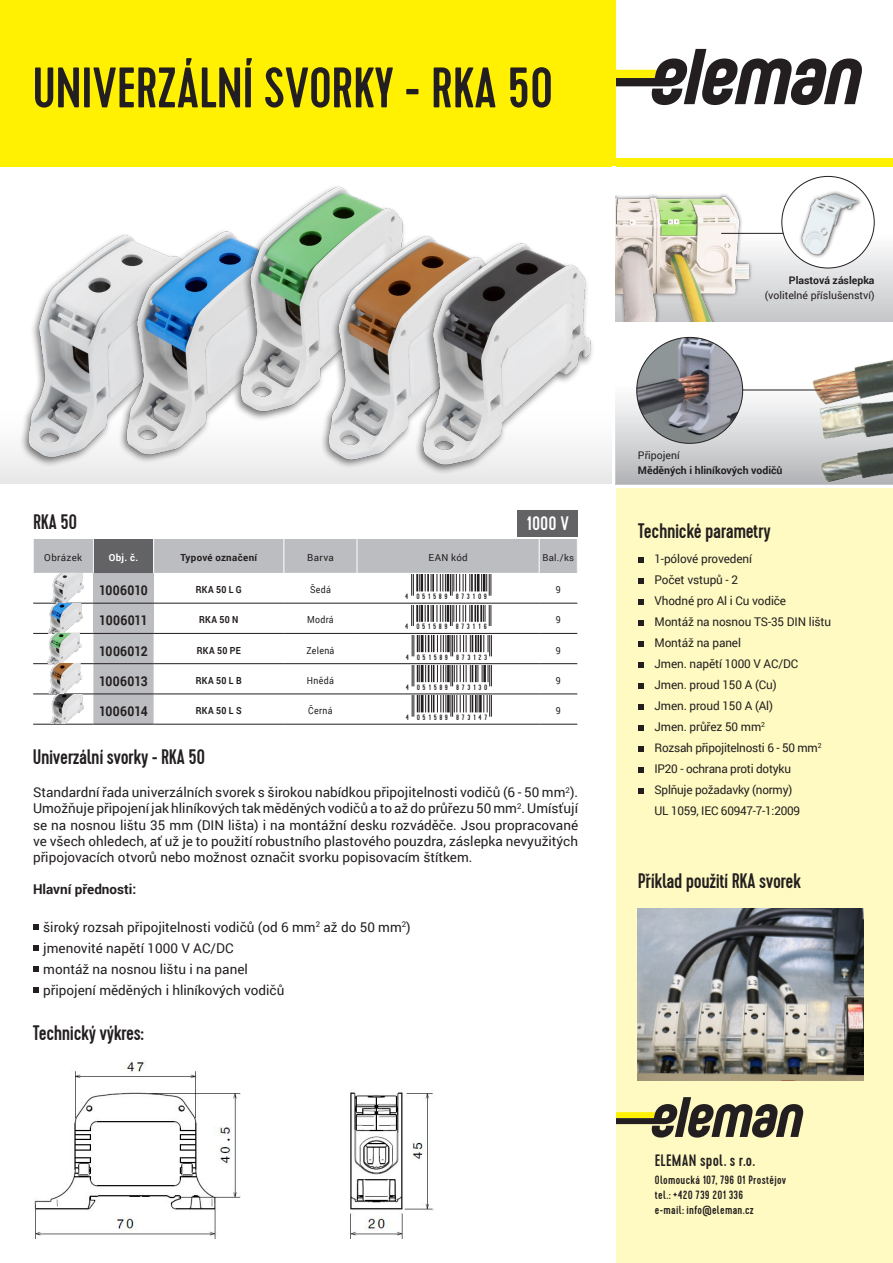
<style>
.page{position:relative;width:893px;height:1263px;background:#fff}
.page>*{position:absolute;margin:0;border:0;box-sizing:border-box;transform-origin:0 0}
.t1{font:500 57px "Cervo";letter-spacing:-.01em;color:#231f20}
.t2{font:500 21px "Cervo";letter-spacing:-.02em;color:#231f20}
.t3{font:500 19.5px "Cervo";color:#fff}
.popis_vzduch{font:500 16.5px "Cervo";letter-spacing:.015em;color:#231f20}
.t4{font:13.5px/16.2px "Roboto";color:#231f20;text-align:justify}
.t5{font:700 13.5px "Roboto";color:#231f20;scale:.9 1}
.t6{font:700 13.5px "Roboto";color:#231f20}
.Styl_odstavce1{font:12px "Roboto";letter-spacing:-.01em;color:#231f20}
.popis_vzduch-2{font:500 12px "Cervo";letter-spacing:.025em;color:#231f20}
.t7{font:700 10.5px "Roboto";color:#231f20}
.t8{font:10.5px "Roboto";color:#231f20}
.t9{font:700 9.75px "Roboto";letter-spacing:.035em;color:#231f20;scale:.9 1}
.t10{font:9.75px "Roboto";letter-spacing:.035em;color:#231f20;scale:.9 1}
.t11{font:9.75px "Roboto";letter-spacing:.035em;color:#231f20}
.t12{font:700 9.75px "Roboto";letter-spacing:.035em;color:#231f20}
.t13{font:700 9.75px "Roboto";color:#fff}
.t14{font:9.45px "Roboto";color:#231f20}
.t15{font:500 7.8px "Cervo";letter-spacing:.345em;color:#231f20}
.t16{font:500 7.8px "Cervo";letter-spacing:.365em;color:#231f20}
</style>
<div class="page">
<img style="left:32px;top:259px;width:51px;height:96px">
<svg style="left:615px;top:49px;width:247px;height:56px"></svg>
<div style="left:615px;top:487px;width:278px;height:776px;background:#fffac1"></div>
<div style="left:0;top:0;width:615px;height:167px;background:#fff101"></div>
<svg style="left:0;top:355px;width:612px;height:129px"></svg>
<svg style="left:615px;top:1097px;width:189px;height:40px"></svg>
<div style="left:0;top:158px;width:893px;height:9px;background:#fff101"></div>
<hr style="left:0;top:484px;width:893px;height:4px;background:#fff">
<svg style="left:638px;top:557px;width:5px;height:5px"></svg>
<svg style="left:638px;top:578px;width:5px;height:5px"></svg>
<svg style="left:638px;top:599px;width:5px;height:5px"></svg>
<svg style="left:638px;top:620px;width:5px;height:5px"></svg>
<svg style="left:638px;top:641px;width:5px;height:5px"></svg>
<svg style="left:638px;top:662px;width:5px;height:5px"></svg>
<svg style="left:638px;top:683px;width:5px;height:5px"></svg>
<svg style="left:638px;top:704px;width:5px;height:5px"></svg>
<svg style="left:638px;top:725px;width:5px;height:5px"></svg>
<svg style="left:638px;top:746px;width:5px;height:5px"></svg>
<svg style="left:638px;top:767px;width:5px;height:5px"></svg>
<svg style="left:638px;top:788px;width:5px;height:5px"></svg>
<div style="left:517px;top:510px;width:61px;height:26px;background:#636366"></div>
<hr style="left:33px;top:724px;width:60px;height:1px;background:#231f20">
<hr style="left:93px;top:724px;width:61px;height:1px;background:#231f20">
<hr style="left:154px;top:724px;width:130px;height:1px;background:#231f20">
<hr style="left:284px;top:724px;width:73px;height:1px;background:#231f20">
<hr style="left:357px;top:724px;width:182px;height:1px;background:#231f20">
<hr style="left:539px;top:724px;width:38px;height:1px;background:#231f20">
<svg style="left:33px;top:925px;width:5px;height:5px"></svg>
<svg style="left:33px;top:946px;width:5px;height:5px"></svg>
<svg style="left:33px;top:967px;width:5px;height:5px"></svg>
<svg style="left:33px;top:988px;width:5px;height:5px"></svg>
<img style="left:83px;top:234px;width:202px;height:229px">
<img style="left:202px;top:186px;width:174px;height:234px">
<img style="left:285px;top:206px;width:114px;height:257px">
<img style="left:370px;top:216px;width:242px;height:258px">
<div style="left:615px;top:308px;width:278px;height:176px;background:linear-gradient(to bottom,#fff,#bfc0c3)"></div>
<img style="left:635px;top:324px;width:258px;height:160px">
<div style="left:615px;top:167px;width:278px;height:156px;background:linear-gradient(to bottom,#fff,#cecfd1)"></div>
<div style="left:615px;top:192px;width:138px;height:131px;background:#231f20;opacity:.96"></div>
<img style="left:615px;top:167px;width:133px;height:155px">
<svg style="left:782px;top:176px;width:92px;height:92px"></svg>
<img style="left:787px;top:181px;width:88px;height:82px">
<hr style="left:721px;top:233px;width:62px;height:1px;background:#231f20">
<img style="left:637px;top:337px;width:106px;height:106px;border-radius:53px">
<hr style="left:742px;top:390px;width:79px;height:1px;background:#231f20">
<hr style="left:615px;top:322px;width:278px;height:2px;background:#fff">
<img style="left:638px;top:908px;width:225px;height:173px">
<img style="left:34px;top:1060px;width:399px;height:179px">
<svg style="left:33px;top:539px;width:544px;height:185px"></svg>
<p class="t1" style="left:32px;top:54px;width:523px">UNIVERZÁLNÍ SVORKY - RKA 50</p>
<p class="t7" style="left:789px;top:273px;width:87px">Plastová záslepka</p>
<p class="t8" style="left:765px;top:288px;width:111px">(volitelné příslušenství)</p>
<p class="t2" style="left:33px;top:510px;width:46px">RKA 50</p>
<p class="t3" style="left:526px;top:512px;width:44px">1000 V</p>
<p class="t11" style="left:44px;top:551px;width:39px">Obrázek</p>
<p class="t13" style="left:109px;top:551px;width:31px">Obj. č.</p>
<p class="t12" style="left:180px;top:551px;width:78px">Typové označení</p>
<p class="t11" style="left:307px;top:551px;width:28px">Barva</p>
<p class="t11" style="left:428px;top:551px;width:41px">EAN kód</p>
<p class="t14" style="left:542px;top:551px;width:33px">Bal./ks</p>
<p class="t5" style="left:99px;top:581px;width:56px">1006010</p>
<p class="t9" style="left:196px;top:583px;width:53px">RKA 50 L G</p>
<p class="t10" style="left:310px;top:583px;width:25px">Šedá</p>
<p class="t10" style="left:556px;top:583px;width:7px">9</p>
<p class="t5" style="left:99px;top:611px;width:55px">1006011</p>
<p class="t9" style="left:199px;top:613px;width:45px">RKA 50 N</p>
<p class="t10" style="left:307px;top:613px;width:31px">Modrá</p>
<p class="t10" style="left:556px;top:613px;width:7px">9</p>
<p class="t5" style="left:99px;top:641px;width:56px">1006012</p>
<p class="t9" style="left:197px;top:643px;width:51px">RKA 50 PE</p>
<p class="t10" style="left:306px;top:643px;width:33px">Zelená</p>
<p class="t10" style="left:556px;top:643px;width:7px">9</p>
<p class="t5" style="left:99px;top:671px;width:56px">1006013</p>
<p class="t9" style="left:196px;top:673px;width:52px">RKA 50 L B</p>
<p class="t10" style="left:307px;top:674px;width:31px">Hnědá</p>
<p class="t10" style="left:556px;top:674px;width:7px">9</p>
<p class="t5" style="left:99px;top:702px;width:56px">1006014</p>
<p class="t9" style="left:196px;top:704px;width:52px">RKA 50 L S</p>
<p class="t10" style="left:308px;top:704px;width:29px">Černá</p>
<p class="t10" style="left:556px;top:704px;width:7px">9</p>
<p class="t15" style="left:405px;top:592px;width:83px">4 051589 873109</p>
<p class="t16" style="left:405px;top:622px;width:83px">4 051589 873116</p>
<p class="t15" style="left:406px;top:652px;width:83px">4 051589 873123</p>
<p class="t15" style="left:406px;top:682px;width:83px">4 051589 873130</p>
<p class="t15" style="left:406px;top:713px;width:83px">4 051589 873147</p>
<p class="t2" style="left:33px;top:744px;width:174px">Univerzální svorky - RKA 50</p>
<p class="t4" style="left:33px;top:784px;width:547px">Standardní řada univerzálních svorek s širokou nabídkou připojitelnosti vodičů (6 - 50 mm<sup>2</sup>).<br>Umožňuje připojení jak hliníkových tak měděných vodičů a to až do průřezu 50 mm<sup>2</sup>. Umísťují se na nosnou lištu 35 mm (DIN lišta) i na montážní desku rozváděče. Jsou propracované ve všech ohledech, ať už je to použití robustního plastového pouzdra, záslepka nevyužitých připojovacích otvorů nebo možnost označit svorku popisovacím štítkem.</p>
<p class="t6" style="left:33px;top:880px;width:105px">Hlavní přednosti:</p>
<p class="t4" style="left:43px;top:918px;width:369px">široký rozsah připojitelnosti vodičů (od 6 mm<sup>2</sup> až do 50 mm<sup>2</sup>)</p>
<p class="t4" style="left:43px;top:939px;width:192px">jmenovité napětí 1000 V AC/DC</p>
<p class="t4" style="left:43px;top:960px;width:206px">montáž na nosnou lištu i na panel</p>
<p class="t4" style="left:43px;top:981px;width:243px">připojení měděných i hliníkových vodičů</p>
<p class="t2" style="left:33px;top:1020px;width:112px">Technický výkres:</p>
<p class="t8" style="left:638px;top:448px;width:43px">Připojení</p>
<p class="t7" style="left:638px;top:463px;width:146px">Měděných i hliníkových vodičů</p>
<p class="t2" style="left:638px;top:519px;width:135px">Technické parametry</p>
<p class="Styl_odstavce1" style="left:654px;top:551px;width:99px">1-pólové provedení</p>
<p class="Styl_odstavce1" style="left:654px;top:572px;width:85px">Počet vstupů - 2</p>
<p class="Styl_odstavce1" style="left:654px;top:593px;width:133px">Vhodné pro Al i Cu vodiče</p>
<p class="Styl_odstavce1" style="left:654px;top:614px;width:178px">Montáž na nosnou TS-35 DIN lištu</p>
<p class="Styl_odstavce1" style="left:654px;top:635px;width:88px">Montáž na panel</p>
<p class="Styl_odstavce1" style="left:654px;top:656px;width:145px">Jmen. napětí 1000 V AC/DC</p>
<p class="Styl_odstavce1" style="left:654px;top:677px;width:124px">Jmen. proud 150 A (Cu)</p>
<p class="Styl_odstavce1" style="left:654px;top:698px;width:120px">Jmen. proud 150 A (Al)</p>
<p class="Styl_odstavce1" style="left:654px;top:719px;width:112px">Jmen. průřez 50 mm<sup>2</sup></p>
<p class="Styl_odstavce1" style="left:654px;top:740px;width:169px">Rozsah připojitelnosti 6 - 50 mm<sup>2</sup></p>
<p class="Styl_odstavce1" style="left:654px;top:761px;width:138px">IP20 - ochrana proti dotyku</p>
<p class="Styl_odstavce1" style="left:654px;top:782px;width:139px">Splňuje požadavky (normy)</p>
<p class="Styl_odstavce1" style="left:654px;top:803px;width:147px">UL 1059, IEC 60947-7-1:2009</p>
<p class="t2" style="left:638px;top:869px;width:165px">Příklad použití RKA svorek</p>
<p class="popis_vzduch" style="left:655px;top:1150px;width:102px">ELEMAN spol. s r.o.</p>
<p class="popis_vzduch-2" style="left:655px;top:1172px;width:133px">Olomoucká 107, 796 01 Prostějov</p>
<p class="popis_vzduch-2" style="left:655px;top:1187px;width:90px">tel.: +420 739 201 336</p>
<p class="popis_vzduch-2" style="left:655px;top:1202px;width:100px">e-mail: info@eleman.cz</p>
</div>
